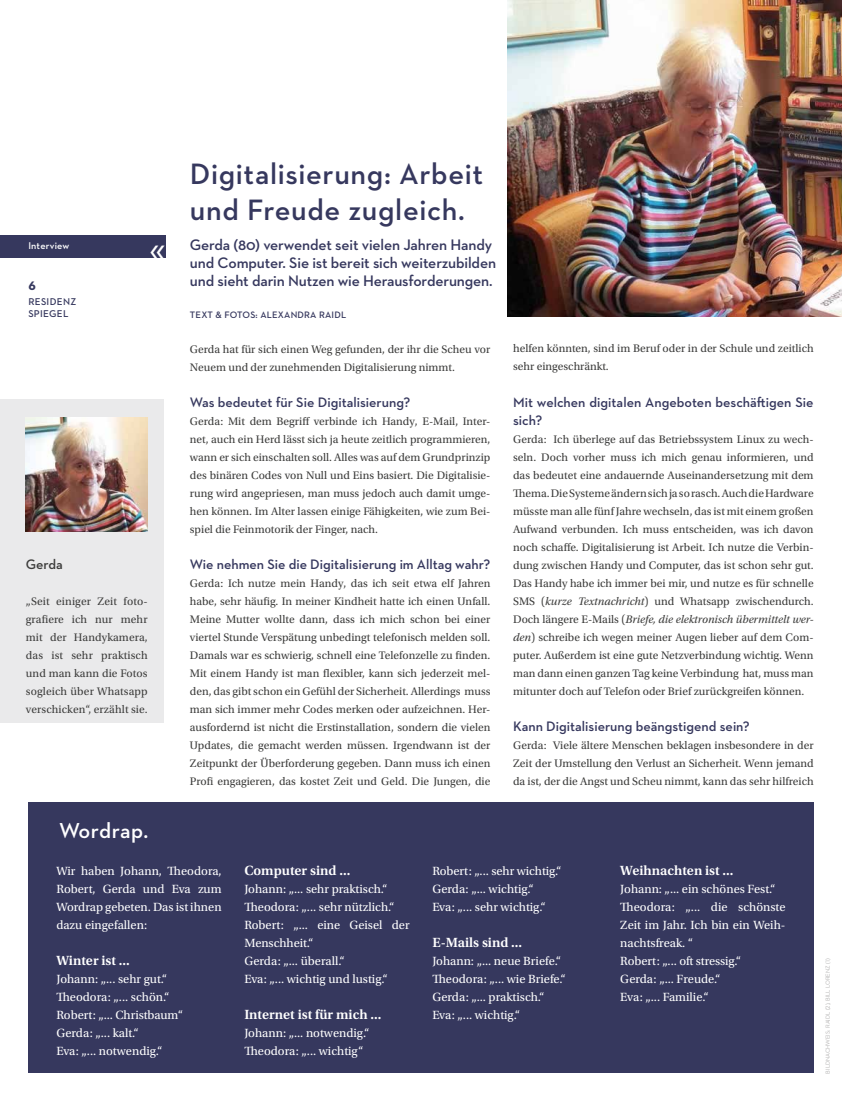
<style>
.page{position:relative;width:842px;height:1106px;background:#fff}
.page>*{position:absolute;margin:0;border:0;box-sizing:border-box;transform-origin:0 0}
.t1{font:600 30px/36px "Neutraface 2 Text";letter-spacing:.02em;color:#36385e}
.t2{font:600 22px "Neutraface 2 Text";letter-spacing:.01em;color:#fff}
.t3{font:600 15.5px/18px "Neutraface 2 Text";letter-spacing:-.01em;color:#36385e}
.t4{font:600 14px/18px "Neutraface 2 Text";color:#36385e}
.t5{font:600 14px "Utopia Std";color:#fff}
.t6{font:600 14px "Neutraface 2 Text";letter-spacing:-.005em;color:#3c3c3b}
.t7{font:700 14px "Neutraface 2 Text";color:#36385e}
.t8{font:12.5px/18px "Utopia Std";color:#fff}
.t9{font:11.5px/18px "Utopia Std";color:#3c3c3b;text-align:justify}
.t10{font:600 10px/12px "Neutraface 2 Text";letter-spacing:.03em;color:#36385e}
.t11{font:600 10px "Neutraface 2 Text";letter-spacing:.015em;color:#fff}
.t12{font:600 9.5px "Neutraface 2 Text";letter-spacing:.02em;color:#36385e}
.t13{font:6px "Neutraface 2 Text";color:#b3b2b2}
.s1{font-style:italic}
</style>
<div class="page">
<div style="left:0;top:235px;width:166px;height:22px;background:#36385e"></div>
<img style="left:507px;top:0;width:335px;height:316px">
<div style="left:0;top:399px;width:164px;height:323px;background:#eaeaeb"></div>
<img style="left:26px;top:417px;width:122px;height:115px">
<div style="left:28px;top:802px;width:786px;height:270px;background:#36385e"></div>
<svg style="left:151px;top:257px;width:14px;height:1px"></svg>
<p class="t11" style="left:28px;top:240px;width:43px">Interview</p>
<p class="t7" style="left:28px;top:276px;width:9px">6</p>
<p class="t10" style="left:28px;top:295px;width:49px">RESIDENZ<br>SPIEGEL</p>
<p class="t6" style="left:26px;top:555px;width:39px">Gerda</p>
<p class="t9" style="left:26px;top:592px;width:123px">„Seit einiger Zeit foto&shy;grafiere ich nur mehr mit der Handykamera, das ist sehr praktisch und man kann die Fotos sogleich über Whatsapp verschicken“, erzählt sie.</p>
<h1 class="t1" style="left:190px;top:155px;width:295px">Digitalisierung: Arbeit und Freude zugleich.</h1>
<h3 class="t3" style="left:190px;top:236px;width:308px">Gerda (80) verwendet seit vielen Jahren Handy und Computer. Sie ist bereit sich weiterzubilden und sieht darin Nutzen wie Herausforderungen.</h3>
<p class="t12" style="left:190px;top:309px;width:158px">TEXT &amp; FOTOS: ALEXANDRA RAIDL</p>
<p class="t9" style="left:190px;top:340px;width:302px">Gerda hat für sich einen Weg gefunden, der ihr die Scheu vor<br>Neuem und der zunehmenden Digitalisierung nimmt.</p>
<p class="t4" style="left:190px;top:392px;width:222px">Was bedeutet für Sie Digitalisierung?</p>
<p class="t9" style="left:190px;top:412px;width:302px">Gerda: Mit dem Begriff verbinde ich Handy, E-Mail, Inter&shy;net, auch ein Herd lässt sich ja heute zeitlich programmieren, wann er sich einschalten soll. Alles was auf dem Grundprinzip des binären Codes von Null und Eins basiert. Die Digitalisie&shy;rung wird angepriesen, man muss jedoch auch damit umge&shy;hen können. Im Alter lassen einige Fähigkeiten, wie zum Bei&shy;spiel die Feinmotorik der Finger, nach.</p>
<p class="t4" style="left:190px;top:554px;width:302px">Wie nehmen Sie die Digitalisierung im Alltag wahr?</p>
<p class="t9" style="left:190px;top:574px;width:302px">Gerda: Ich nutze mein Handy, das ich seit etwa elf Jahren habe, sehr häufig. In meiner Kindheit hatte ich einen Unfall.<br>Meine Mutter wollte dann, dass ich mich schon bei einer viertel Stunde Verspätung unbedingt telefonisch melden soll.<br>Damals war es schwierig, schnell eine Telefonzelle zu finden.<br>Mit einem Handy ist man flexibler, kann sich jederzeit mel&shy;den, das gibt schon ein Gefühl der Sicherheit. Allerdings muss man sich immer mehr Codes merken oder aufzeichnen. Her&shy;ausfordernd ist nicht die Erstinstallation, sondern die vielen Updates, die gemacht werden müssen. Irgendwann ist der Zeitpunkt der Überforderung gegeben. Dann muss ich einen Profi engagieren, das kostet Zeit und Geld. Die Jungen, die</p>
<p class="t9" style="left:513px;top:340px;width:302px">helfen könnten, sind im Beruf oder in der Schule und zeitlich sehr eingeschränkt.</p>
<p class="t4" style="left:513px;top:392px;width:302px">Mit welchen digitalen Angeboten beschäftigen Sie sich?</p>
<p class="t9" style="left:513px;top:430px;width:302px">Gerda: Ich überlege auf das Betriebssystem Linux zu wech&shy;seln. Doch vorher muss ich mich genau informieren, und das bedeutet eine andauernde Auseinandersetzung mit dem Thema. Die Systeme ändern sich ja so rasch. Auch die Hardware müsste man alle fünf Jahre wechseln, das ist mit einem großen Aufwand verbunden. Ich muss entscheiden, was ich davon noch schaffe. Digitalisierung ist Arbeit. Ich nutze die Verbin&shy;dung zwischen Handy und Computer, das ist schon sehr gut.<br>Das Handy habe ich immer bei mir, und nutze es für schnelle SMS (<span class="s1">kurze Textnachricht</span>) und Whatsapp zwischendurch.<br>Doch längere E-Mails (<span class="s1">Briefe, die elektronisch übermittelt wer&shy;den</span>) schreibe ich wegen meiner Augen lieber auf dem Com&shy;puter. Außerdem ist eine gute Netzverbindung wichtig. Wenn man dann einen ganzen Tag keine Verbindung hat, muss man mitunter doch auf Telefon oder Brief zurückgreifen können.</p>
<p class="t4" style="left:513px;top:716px;width:238px">Kann Digitalisierung beängstigend sein?</p>
<p class="t9" style="left:513px;top:736px;width:302px">Gerda: Viele ältere Menschen beklagen insbesondere in der Zeit der Umstellung den Verlust an Sicherheit. Wenn jemand da ist, der die Angst und Scheu nimmt, kann das sehr hilfreich</p>
<h2 class="t2" style="left:59px;top:816px;width:91px">Wordrap.</h2>
<p class="t8" style="left:56px;top:862px;width:167px;text-align:justify">Wir haben Johann, Theodora, Robert, Gerda und Eva zum Wordrap gebeten. Das ist ihnen dazu eingefallen:</p>
<p class="t5" style="left:56px;top:952px;width:75px">Winter ist ...</p>
<p class="t8" style="left:56px;top:970px;width:128px">Johann: „... sehr gut.“<br>Theodora: „... schön.“<br>Robert: „... Christbaum“<br>Gerda: „... kalt.“<br>Eva: „... notwendig.“</p>
<p class="t5" style="left:244px;top:862px;width:107px">Computer sind ...</p>
<p class="t8" style="left:244px;top:880px;width:167px">Johann: „... sehr praktisch.“<br>Theodora: „... sehr nützlich.“<br>Robert: „... eine Geisel der<br>Menschheit.“<br>Gerda: „... überall.“<br>Eva: „... wichtig und lustig.“</p>
<p class="t5" style="left:244px;top:1006px;width:138px">Internet ist für mich ...</p>
<p class="t8" style="left:244px;top:1024px;width:127px">Johann: „... notwendig.“<br>Theodora: „... wichtig“</p>
<p class="t8" style="left:432px;top:862px;width:131px">Robert: „... sehr wichtig.“<br>Gerda: „... wichtig.“<br>Eva: „... sehr wichtig.“</p>
<p class="t5" style="left:432px;top:934px;width:91px">E-Mails sind ...</p>
<p class="t8" style="left:432px;top:952px;width:135px">Johann: „... neue Briefe.“<br>Theodora: „... wie Briefe.“<br>Gerda: „... praktisch.“<br>Eva: „... wichtig.“</p>
<p class="t5" style="left:620px;top:862px;width:115px">Weihnachten ist ...</p>
<p class="t8" style="left:620px;top:880px;width:167px">Johann: „... ein schönes Fest.“<br>Theodora: „... die schönste<br>Zeit im Jahr. Ich bin ein Weih&shy;nachtsfreak. “<br>Robert: „... oft stressig.“<br>Gerda: „... Freude.“<br>Eva: „... Familie.“</p>
<p class="t13" style="left:824px;top:1073px;width:117px;rotate:-90deg">BILDNACHWEIS: RAIDL (2), BILL LORENZ (1)</p>
</div>
